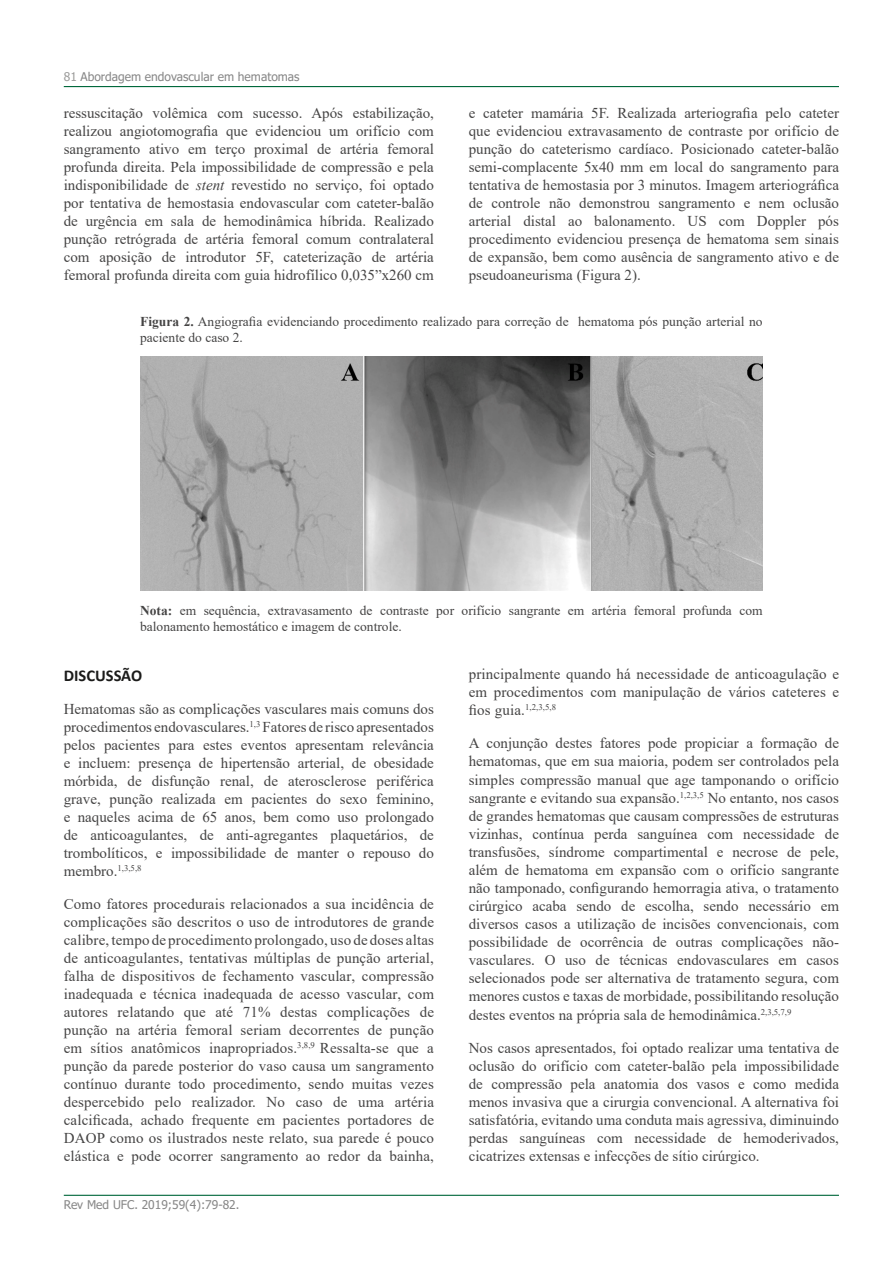
<style>
.page{position:relative;width:893px;height:1263px;background:#fff}
.page>*{position:absolute;margin:0;border:0;box-sizing:border-box;transform-origin:0 0}
.t1{font:700 16.5px "Calibri";color:#1b1b1a}
.t2{font:15px/18px "Times New Roman";color:#454444;text-align:justify}
.t3{font:13.5px/16.2px "Times New Roman";color:#454444}
.t4{font:12px "Tahoma";color:#878787}
.s1{color:#9d9d9c}
.s2{font-style:italic}
.s3{font-weight:700}
</style>
<div class="page">
<hr style="left:64px;top:86px;width:775px;height:1px;background:#00683b">
<hr style="left:64px;top:1195px;width:775px;height:1px;background:#00683b">
<img style="left:140px;top:357px;width:623px;height:234px">
<p class="t4" style="left:64px;top:69px;width:237px"><span class="s1">81</span> Abordagem endovascular em hematomas</p>
<p class="t2" style="left:64px;top:103px;width:372px">ressuscitação volêmica com sucesso. Após estabilização, realizou angiotomografia que evidenciou um orifício com sangramento ativo em terço proximal de artéria femoral profunda direita. Pela impossibilidade de compressão e pela indisponibilidade de <span class="s2">stent</span> revestido no serviço, foi optado por tentativa de hemostasia endovascular com cateter-balão de urgência em sala de hemodinâmica híbrida. Realizado punção retrógrada de artéria femoral comum contralateral com aposição de introdutor 5F, cateterização de artéria femoral profunda direita com guia hidrofílico 0,035”x260 cm</p>
<p class="t2" style="left:469px;top:103px;width:372px">e cateter mamária 5F. Realizada arteriografia pelo cateter que evidenciou extravasamento de contraste por orifício de punção do cateterismo cardíaco. Posicionado cateter-balão semi-complacente 5x40 mm em local do sangramento para tentativa de hemostasia por 3 minutos. Imagem arteriográfica de controle não demonstrou sangramento e nem oclusão arterial distal ao balonamento. US com Doppler pós procedimento evidenciou presença de hematoma sem sinais de expansão, bem como ausência de sangramento ativo e de pseudoaneurisma (Figura 2).</p>
<p class="t3" style="left:140px;top:312px;width:624px"><span class="s3">Figura 2.</span> Angiografia evidenciando procedimento realizado para correção de hematoma pós punção arterial no paciente do caso 2.</p>
<p class="t3" style="left:140px;top:602px;width:624px"><span class="s3">Nota:</span> em sequência, extravasamento de contraste por orifício sangrante em artéria femoral profunda com balonamento hemostático e imagem de controle.</p>
<p class="t1" style="left:64px;top:664px;width:80px">DISCUSSÃO</p>
<p class="t2" style="left:64px;top:699px;width:372px">Hematomas são as complicações vasculares mais comuns dos procedimentos endovasculares.<sup>1,3</sup> Fatores de risco apresentados pelos pacientes para estes eventos apresentam relevância e incluem: presença de hipertensão arterial, de obesidade mórbida, de disfunção renal, de aterosclerose periférica grave, punção realizada em pacientes do sexo feminino, e naqueles acima de 65 anos, bem como uso prolongado de anticoagulantes, de anti-agregantes plaquetários, de trombolíticos, e impossibilidade de manter o repouso do membro.<sup>1,3,5,8</sup></p>
<p class="t2" style="left:64px;top:894px;width:372px">Como fatores procedurais relacionados a sua incidência de complicações são descritos o uso de introdutores de grande calibre, tempo de procedimento prolongado, uso de doses altas de anticoagulantes, tentativas múltiplas de punção arterial, falha de dispositivos de fechamento vascular, compressão inadequada e técnica inadequada de acesso vascular, com autores relatando que até 71% destas complicações de punção na artéria femoral seriam decorrentes de punção em sítios anatômicos inapropriados.<sup>3,8,9</sup> Ressalta-se que a punção da parede posterior do vaso causa um sangramento contínuo durante todo procedimento, sendo muitas vezes despercebido pelo realizador. No caso de uma artéria calcificada, achado frequente em pacientes portadores de DAOP como os ilustrados neste relato, sua parede é pouco elástica e pode ocorrer sangramento ao redor da bainha,</p>
<p class="t2" style="left:469px;top:664px;width:372px">principalmente quando há necessidade de anticoagulação e em procedimentos com manipulação de vários cateteres e fios guia.<sup>1,2,3,5,8</sup></p>
<p class="t2" style="left:469px;top:734px;width:372px">A conjunção destes fatores pode propiciar a formação de hematomas, que em sua maioria, podem ser controlados pela simples compressão manual que age tamponando o orifício sangrante e evitando sua expansão.<sup>1,2,3,5</sup> No entanto, nos casos de grandes hematomas que causam compressões de estruturas vizinhas, contínua perda sanguínea com necessidade de transfusões, síndrome compartimental e necrose de pele, além de hematoma em expansão com o orifício sangrante não tamponado, configurando hemorragia ativa, o tratamento cirúrgico acaba sendo de escolha, sendo necessário em diversos casos a utilização de incisões convencionais, com possibilidade de ocorrência de outras complicações não&shy;vasculares. O uso de técnicas endovasculares em casos selecionados pode ser alternativa de tratamento segura, com menores custos e taxas de morbidade, possibilitando resolução destes eventos na própria sala de hemodinâmica.<sup>2,3,5,7,9</sup></p>
<p class="t2" style="left:469px;top:1038px;width:372px">Nos casos apresentados, foi optado realizar uma tentativa de oclusão do orifício com cateter-balão pela impossibilidade de compressão pela anatomia dos vasos e como medida menos invasiva que a cirurgia convencional. A alternativa foi satisfatória, evitando uma conduta mais agressiva, diminuindo perdas sanguíneas com necessidade de hemoderivados, cicatrizes extensas e infecções de sítio cirúrgico.</p>
<p class="t4" style="left:64px;top:1197px;width:177px">Rev Med UFC. 2019;59(4):79-82.</p>
</div>
